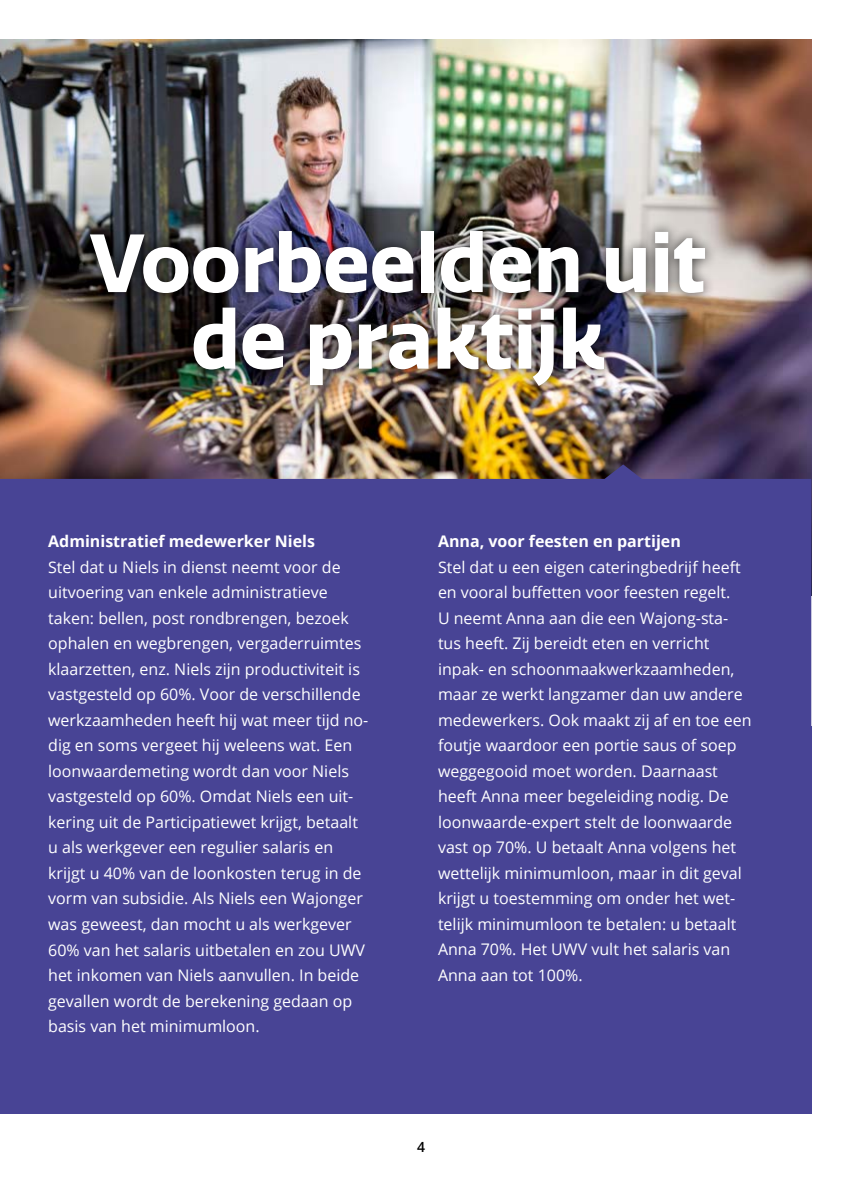
<style>
.page{position:relative;width:842px;height:1191px;background:#fff}
.page>*{position:absolute;margin:0;border:0;box-sizing:border-box;transform-origin:0 0}
.t1{font:700 80px/76.6px "Quatro";color:#fff;text-align:center}
.t2{font:16px/25.6px "Open Sans";color:#fff}
.t3{font:700 16px "Open Sans";color:#fff}
.t4{font:600 14px "Open Sans";color:#000}
</style>
<div class="page">
<img style="left:0;top:40px;width:811px;height:424px">
<div style="left:0;top:726px;width:811px;height:387px;background:#484495"></div>
<div style="left:0;top:464px;width:811px;height:262px;background:#484495"></div>
<div style="left:78px;top:218px;width:639px;height:180px;background:#000;opacity:.75"></div>
<h1 class="t1" style="left:90px;top:226px;width:618px">Voorbeelden uit de praktijk</h1>
<p class="t3" style="left:48px;top:530px;width:268px">Administratief medewerker Niels</p>
<p class="t2" style="left:48px;top:554px;width:322px">Stel dat u Niels in dienst neemt voor de uitvoering van enkele administratieve taken: bellen, post rondbrengen, bezoek ophalen en wegbrengen, vergaderruimtes klaarzetten, enz. Niels zijn productiviteit is vastgesteld op 60%. Voor de verschillende werkzaamheden heeft hij wat meer tijd no&shy;dig en soms vergeet hij weleens wat. Een loonwaardemeting wordt dan voor Niels vastgesteld op 60%. Omdat Niels een uit&shy;kering uit de Participatiewet krijgt, betaalt u als werkgever een regulier salaris en krijgt u 40% van de loonkosten terug in de vorm van subsidie. Als Niels een Wajonger was geweest, dan mocht u als werkgever 60% van het salaris uitbetalen en zou UWV het inkomen van Niels aanvullen. In beide gevallen wordt de berekening gedaan op basis van het minimumloon.</p>
<p class="t3" style="left:438px;top:530px;width:244px">Anna, voor feesten en partijen</p>
<p class="t2" style="left:438px;top:553px;width:315px">Stel dat u een eigen cateringbedrijf heeft en vooral buffetten voor feesten regelt.<br>U neemt Anna aan die een Wajong-sta&shy;tus heeft. Zij bereidt eten en verricht inpak- en schoonmaakwerkzaamheden, maar ze werkt langzamer dan uw andere medewerkers. Ook maakt zij af en toe een foutje waardoor een portie saus of soep weggegooid moet worden. Daarnaast heeft Anna meer begeleiding nodig. De loonwaarde-expert stelt de loonwaarde vast op 70%. U betaalt Anna volgens het wettelijk minimumloon, maar in dit geval krijgt u toestemming om onder het wet&shy;telijk minimumloon te betalen: u betaalt Anna 70%. Het UWV vult het salaris van Anna aan tot 100%.</p>
<p class="t4" style="left:417px;top:1137px;width:9px">4</p>
</div>
